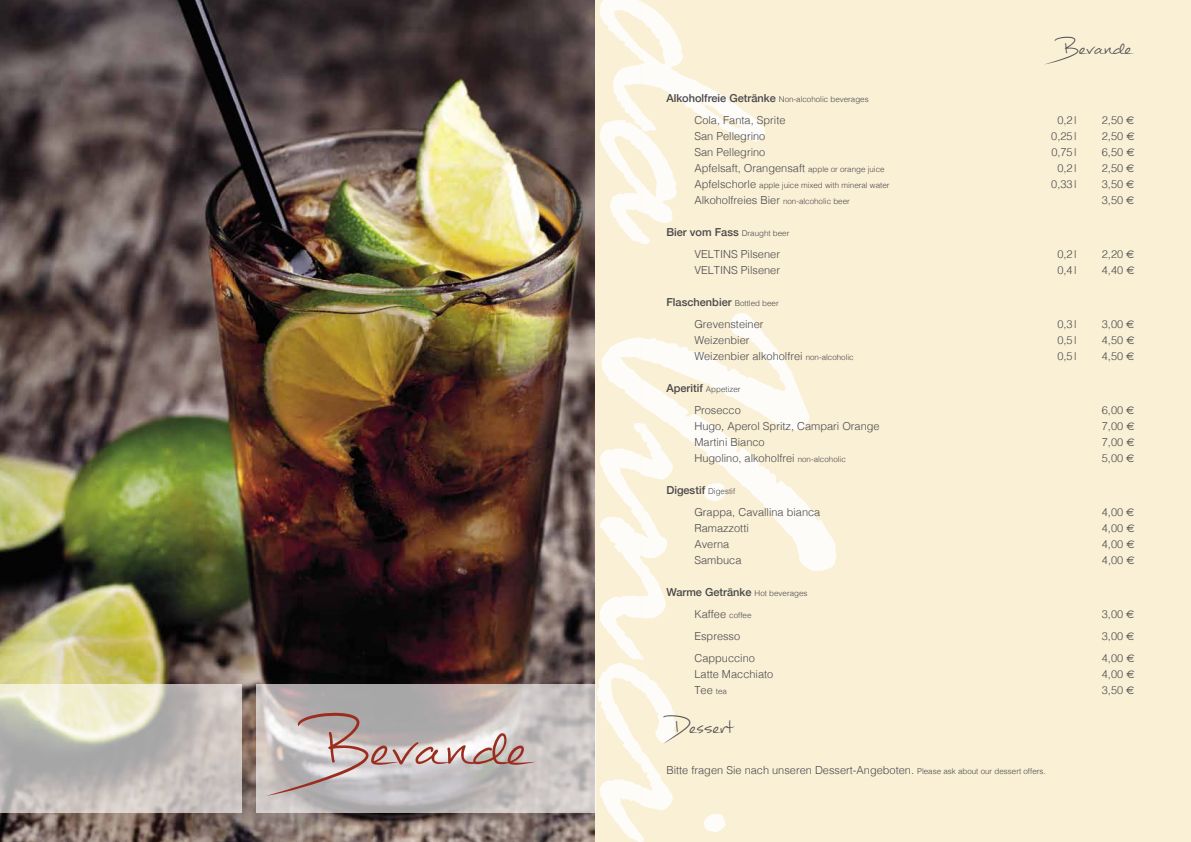
<style>
.page{position:relative;width:1191px;height:842px;background:#fff}
.page>*{position:absolute;margin:0;border:0;box-sizing:border-box;transform-origin:0 0}
.t1{font:120px "Mathilde";letter-spacing:-.01em;color:#9b2d1e}
.t2{font:40px "Mathilde";letter-spacing:-.01em;color:#4a484b}
.t3{font:300 11px "Helvetica";color:#4a484b}
.t4{font:500 11px "Helvetica Neue";color:#4a484b}
.t5{font:300 8px "Helvetica";color:#4a484b}
.s1{font-family:"Helvetica Neue";font-weight:500;font-size:11px}
.s2{font-family:"Euro Sans";font-weight:400}
.s3{font-size:8px}
.s4{font-size:11px}
.s5{font-family:"Helvetica";font-weight:300;font-size:8px}
</style>
<div class="page">
<img style="left:0;top:0;width:595px;height:842px">
<div style="left:595px;top:0;width:596px;height:842px;background:#faf0d6"></div>
<svg style="left:596px;top:0;width:45px;height:842px"></svg>
<svg style="left:641px;top:2px;width:195px;height:840px"></svg>
<svg style="left:256px;top:684px;width:339px;height:129px;background:#c3bfbe"></svg>
<svg style="left:0;top:684px;width:241px;height:129px;background:#c9c5bd"></svg>
<h2 class="t2" style="left:1062px;top:17px;width:72px">Bevande</h2>
<p class="t5" style="left:666px;top:92px;width:204px"><span class="s1">Alkoholfreie Getränke</span> Non-alcoholic beverages</p>
<p class="t3" style="left:694px;top:111px;width:93px">Cola, Fanta, Sprite</p>
<p class="t3" style="left:1057px;top:111px;width:21px">0,2l</p>
<p class="t3" style="left:1101px;top:111px;width:34px">2,50 <span class="s2">S</span></p>
<p class="t3" style="left:694px;top:127px;width:72px">San Pellegrino</p>
<p class="t3" style="left:1051px;top:127px;width:27px">0,25l</p>
<p class="t3" style="left:1101px;top:127px;width:34px">2,50 <span class="s2">S</span></p>
<p class="t3" style="left:694px;top:143px;width:72px">San Pellegrino</p>
<p class="t3" style="left:1051px;top:143px;width:27px">0,75l</p>
<p class="t3" style="left:1101px;top:143px;width:34px">6,50 <span class="s2">S</span></p>
<p class="t3" style="left:694px;top:159px;width:192px">Apfelsaft, Orangensaft <span class="s3">apple or orange juice</span></p>
<p class="t3" style="left:1057px;top:159px;width:21px">0,2l</p>
<p class="t3" style="left:1101px;top:159px;width:34px">2,50 <span class="s2">S</span></p>
<p class="t5" style="left:694px;top:178px;width:197px"><span class="s4">Apfelschorle</span> apple juice mixed with mineral water</p>
<p class="t3" style="left:1051px;top:175px;width:27px">0,33l</p>
<p class="t3" style="left:1101px;top:175px;width:34px">3,50 <span class="s2">S</span></p>
<p class="t3" style="left:694px;top:191px;width:157px">Alkoholfreies Bier <span class="s3">non-alcoholic beer</span></p>
<p class="t3" style="left:1101px;top:191px;width:34px">3,50 <span class="s2">S</span></p>
<p class="t4" style="left:666px;top:223px;width:124px">Bier vom Fass <span class="s5">Draught beer</span></p>
<p class="t3" style="left:694px;top:245px;width:87px">VELTINS Pilsener</p>
<p class="t3" style="left:1057px;top:245px;width:21px">0,2l</p>
<p class="t3" style="left:1101px;top:245px;width:34px">2,20 <span class="s2">S</span></p>
<p class="t3" style="left:694px;top:261px;width:87px">VELTINS Pilsener</p>
<p class="t3" style="left:1057px;top:261px;width:21px">0,4l</p>
<p class="t3" style="left:1101px;top:261px;width:34px">4,40 <span class="s2">S</span></p>
<p class="t4" style="left:666px;top:293px;width:114px">Flaschenbier <span class="s5">Bottled beer</span></p>
<p class="t3" style="left:694px;top:315px;width:71px">Grevensteiner</p>
<p class="t3" style="left:1057px;top:315px;width:21px">0,3l</p>
<p class="t3" style="left:1101px;top:315px;width:34px">3,00 <span class="s2">S</span></p>
<p class="t3" style="left:694px;top:331px;width:57px">Weizenbier</p>
<p class="t3" style="left:1057px;top:331px;width:21px">0,5l</p>
<p class="t3" style="left:1101px;top:331px;width:34px">4,50 <span class="s2">S</span></p>
<p class="t3" style="left:694px;top:347px;width:161px">Weizenbier alkoholfrei <span class="s3">non-alcoholic</span></p>
<p class="t3" style="left:1057px;top:347px;width:21px">0,5l</p>
<p class="t3" style="left:1101px;top:347px;width:34px">4,50 <span class="s2">S</span></p>
<p class="t5" style="left:666px;top:382px;width:76px"><span class="s1">Aperitif</span> Appetizer</p>
<p class="t3" style="left:694px;top:401px;width:48px">Prosecco</p>
<p class="t3" style="left:1101px;top:401px;width:34px">6,00 <span class="s2">S</span></p>
<p class="t3" style="left:694px;top:417px;width:187px">Hugo, Aperol Spritz, Campari Orange</p>
<p class="t3" style="left:1101px;top:417px;width:34px">7,00 <span class="s2">S</span></p>
<p class="t3" style="left:694px;top:433px;width:72px">Martini Bianco</p>
<p class="t3" style="left:1101px;top:433px;width:34px">7,00 <span class="s2">S</span></p>
<p class="t3" style="left:694px;top:449px;width:153px">Hugolino, alkoholfrei <span class="s3">non-alcoholic</span></p>
<p class="t3" style="left:1101px;top:449px;width:34px">5,00 <span class="s2">S</span></p>
<p class="t4" style="left:666px;top:481px;width:70px">Digestif <span class="s5">Digestif</span></p>
<p class="t3" style="left:694px;top:503px;width:127px">Grappa, Cavallina bianca</p>
<p class="t3" style="left:1101px;top:503px;width:34px">4,00 <span class="s2">S</span></p>
<p class="t3" style="left:694px;top:519px;width:56px">Ramazzotti</p>
<p class="t3" style="left:1101px;top:519px;width:34px">4,00 <span class="s2">S</span></p>
<p class="t3" style="left:694px;top:535px;width:36px">Averna</p>
<p class="t3" style="left:1101px;top:535px;width:34px">4,00 <span class="s2">S</span></p>
<p class="t3" style="left:694px;top:551px;width:49px">Sambuca</p>
<p class="t3" style="left:1101px;top:551px;width:34px">4,00 <span class="s2">S</span></p>
<p class="t4" style="left:666px;top:583px;width:143px">Warme Getränke <span class="s5">Hot beverages</span></p>
<p class="t3" style="left:694px;top:605px;width:59px">Kaffee <span class="s3">coffee</span></p>
<p class="t3" style="left:1101px;top:605px;width:34px">3,00 <span class="s2">S</span></p>
<p class="t3" style="left:694px;top:627px;width:47px">Espresso</p>
<p class="t3" style="left:1101px;top:627px;width:34px">3,00 <span class="s2">S</span></p>
<p class="t3" style="left:694px;top:649px;width:62px">Cappuccino</p>
<p class="t3" style="left:1101px;top:649px;width:34px">4,00 <span class="s2">S</span></p>
<p class="t3" style="left:694px;top:665px;width:80px">Latte Macchiato</p>
<p class="t3" style="left:1101px;top:665px;width:34px">4,00 <span class="s2">S</span></p>
<p class="t3" style="left:694px;top:681px;width:34px">Tee <span class="s3">tea</span></p>
<p class="t3" style="left:1101px;top:681px;width:34px">3,50 <span class="s2">S</span></p>
<h1 class="t1" style="left:318px;top:653px;width:212px">Bevande</h1>
<h2 class="t2" style="left:672px;top:696px;width:62px">Dessert</h2>
<p class="t3" style="left:666px;top:761px;width:381px">Bitte fragen Sie nach unseren Dessert-Angeboten. <span class="s3">Please ask about our dessert offers.</span></p>
</div>
